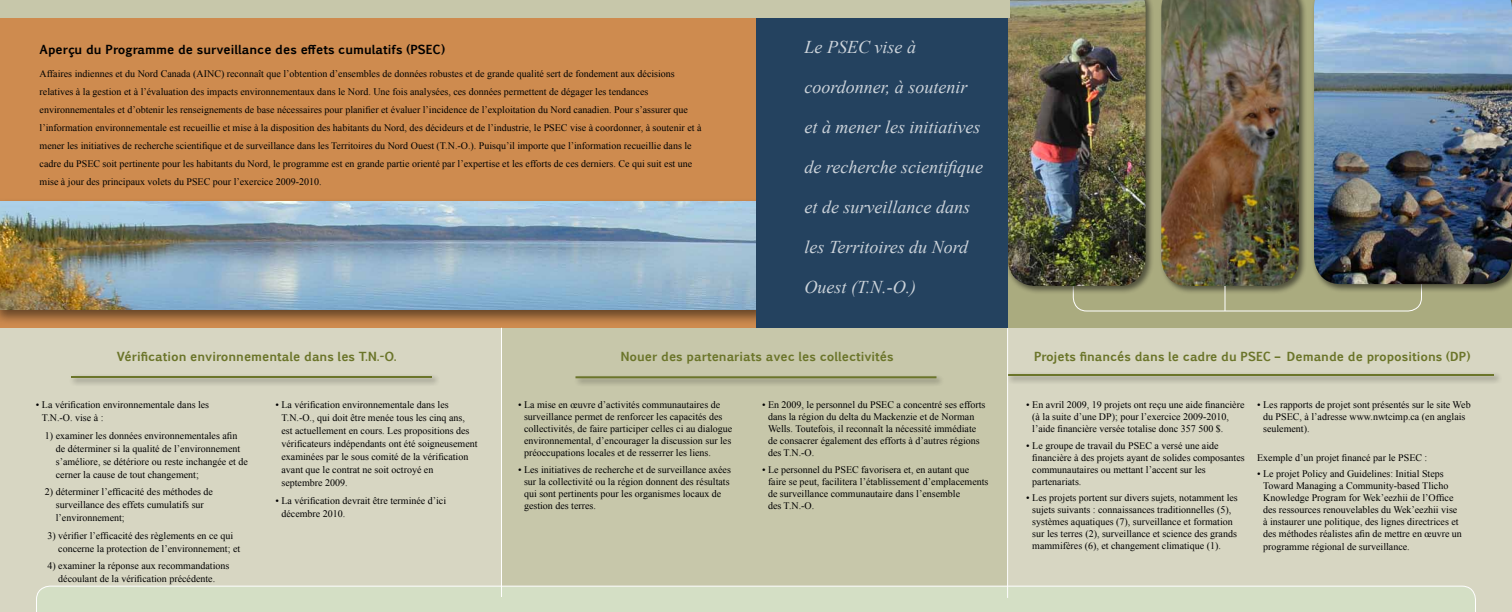
<style>
.page{position:relative;width:1512px;height:612px;background:#fff}
.page>*{position:absolute;margin:0;border:0;box-sizing:border-box;transform-origin:0 0}
.t1{font:italic 18px "Times New Roman";color:#fff}
.t2{font:700 12px "Pigiarniq";color:#6b752a}
.t3{font:700 12px "Pigiarniq";color:#000}
.t4{font:10px/12px "Times New Roman";color:#000}
</style>
<div class="page">
<div style="left:0;top:0;width:756px;height:328px;background:#ce8b4f"></div>
<div style="left:0;top:328px;width:1512px;height:284px;background:#d7d6c2"></div>
<div style="left:502px;top:328px;width:506px;height:284px;background:#c7c7aa"></div>
<div style="left:0;top:197px;width:772px;height:129px;background:#000;opacity:.51"></div>
<img style="left:0;top:201px;width:756px;height:109px">
<div style="left:1004px;top:0;width:508px;height:328px;background:#aaab7f"></div>
<svg style="left:1073px;top:293px;width:349px;height:19px"></svg>
<div style="left:69px;top:374px;width:371px;height:13px;background:#000;opacity:.5"></div>
<hr style="left:71px;top:376px;width:361px;height:2px;background:#6b752a">
<div style="left:573px;top:374px;width:371px;height:13px;background:#000;opacity:.5"></div>
<hr style="left:576px;top:376px;width:360px;height:2px;background:#6b752a">
<div style="left:1006px;top:372px;width:496px;height:13px;background:#000;opacity:.5"></div>
<hr style="left:1008px;top:374px;width:486px;height:2px;background:#6b752a">
<div style="left:1312px;top:0;width:200px;height:293px;background:#000;opacity:.51"></div>
<img style="left:1314px;top:0;width:198px;height:284px">
<div style="left:1006px;top:0;width:148px;height:295px;background:#000;opacity:.51"></div>
<img style="left:1008px;top:0;width:138px;height:286px">
<div style="left:1159px;top:0;width:149px;height:295px;background:#000;opacity:.51"></div>
<img style="left:1161px;top:0;width:138px;height:286px">
<hr style="left:1224px;top:286px;width:2px;height:25px;background:#fff">
<div style="left:36px;top:586px;width:1440px;height:26px;background:#d4dfc5"></div>
<hr style="left:1007px;top:328px;width:1px;height:270px;background:#fff">
<hr style="left:501px;top:328px;width:1px;height:269px;background:#fff">
<div style="left:756px;top:0;width:252px;height:328px;background:#24425f"></div>
<div style="left:0;top:0;width:1009px;height:18px;background:#c7c7aa"></div>
<p class="t3" style="left:40px;top:41px;width:407px">Aperçu du Programme de surveillance des effets cumulatifs (PSEC)</p>
<p class="t4" style="left:40px;top:64px;width:663px;line-height:18px">Affaires indiennes et du Nord Canada (AINC) reconnaît que l’obtention d’ensembles de données robustes et de grande qualité sert de fondement aux décisions relatives à la gestion et à l’évaluation des impacts environnementaux dans le Nord. Une fois analysées, ces données permettent de dégager les tendances environnementales et d’obtenir les renseignements de base nécessaires pour planifier et évaluer l’incidence de l’exploitation du Nord canadien. Pour s’assurer que l’information environnementale est recueillie et mise à la disposition des habitants du Nord, des décideurs et de l’industrie, le PSEC vise à coordonner, à soutenir et à mener les initiatives de recherche scientifique et de surveillance dans les Territoires du Nord Ouest (T.N.-O.). Puisqu’il importe que l’information recueillie dans le cadre du PSEC soit pertinente pour les habitants du Nord, le programme est en grande partie orienté par l’expertise et les efforts de ces derniers. Ce qui suit est une mise à jour des principaux volets du PSEC pour l’exercice 2009-2010.</p>
<h1 class="t1" style="left:805px;top:35px;width:113px">Le PSEC vise à</h1>
<h1 class="t1" style="left:805px;top:75px;width:164px">coordonner, à soutenir</h1>
<h1 class="t1" style="left:805px;top:115px;width:177px">et à mener les initiatives</h1>
<h1 class="t1" style="left:805px;top:155px;width:180px">de recherche scientifique</h1>
<h1 class="t1" style="left:805px;top:195px;width:167px">et de surveillance dans</h1>
<h1 class="t1" style="left:805px;top:235px;width:165px">les Territoires du Nord</h1>
<h1 class="t1" style="left:805px;top:275px;width:113px">Ouest (T.N.-O.)</h1>
<p class="t2" style="left:117px;top:347px;width:281px">Vérification environnementale dans les T.N.-O.</p>
<p class="t2" style="left:621px;top:347px;width:274px">Nouer des partenariats avec les collectivités</p>
<p class="t2" style="left:1034px;top:348px;width:438px">Projets financés dans le cadre du PSEC – Demande de propositions (DP)</p>
<p class="t4" style="left:42px;top:398px;width:169px;line-height:13px;text-indent:-6px">• La vérification environnementale dans les<br>T.N.-O. vise à :</p>
<p class="t4" style="left:56px;top:429px;width:194px;line-height:13px;text-indent:-11px">1) examiner les données environnementales afin de déterminer si la qualité de l’environnement s’améliore, se détériore ou reste inchangée et de cerner la cause de tout changement;</p>
<p class="t4" style="left:56px;top:485px;width:159px;line-height:13px;text-indent:-11px">2) déterminer l’efficacité des méthodes de surveillance des effets cumulatifs sur l’environnement;</p>
<p class="t4" style="left:58px;top:529px;width:183px;line-height:13px;text-indent:-11px">3) vérifier l’efficacité des règlements en ce qui concerne la protection de l’environnement; et</p>
<p class="t4" style="left:47px;top:559px;width:183px;line-height:13px;text-align:center">4) examiner la réponse aux recommandations découlant de la vérification précédente.</p>
<p class="t4" style="left:282px;top:398px;width:198px;line-height:13px;text-indent:-6px">• La vérification environnementale dans les T.N.-O., qui doit être menée tous les cinq ans, est actuellement en cours. Les propositions des vérificateurs indépendants ont été soigneusement examinées par le sous comité de la vérification avant que le contrat ne soit octroyé en<br>septembre 2009.</p>
<p class="t4" style="left:282px;top:494px;width:166px;line-height:13px;text-indent:-6px">• La vérification devrait être terminée d’ici décembre 2010.</p>
<p class="t4" style="left:524px;top:399px;width:210px;text-indent:-6px">• La mise en œuvre d’activités communautaires de surveillance permet de renforcer les capacités des collectivités, de faire participer celles ci au dialogue environnemental, d’encourager la discussion sur les préoccupations locales et de resserrer les liens.</p>
<p class="t4" style="left:524px;top:463px;width:208px;text-indent:-6px">• Les initiatives de recherche et de surveillance axées sur la collectivité ou la région donnent des résultats qui sont pertinents pour les organismes locaux de gestion des terres.</p>
<p class="t4" style="left:768px;top:399px;width:219px;text-indent:-6px">• En 2009, le personnel du PSEC a concentré ses efforts dans la région du delta du Mackenzie et de Norman Wells. Toutefois, il reconnaît la nécessité immédiate de consacrer également des efforts à d’autres régions des T.N.-O.</p>
<p class="t4" style="left:768px;top:463px;width:222px;text-indent:-6px">• Le personnel du PSEC favorisera et, en autant que faire se peut, facilitera l’établissement d’emplacements de surveillance communautaire dans l’ensemble<br>des T.N.-O.</p>
<p class="t4" style="left:1032px;top:399px;width:214px;text-indent:-6px">• En avril 2009, 19 projets ont reçu une aide financière (à la suite d’une DP); pour l’exercice 2009-2010, l’aide financière versée totalise donc 357 500 $.</p>
<p class="t4" style="left:1032px;top:439px;width:214px;text-indent:-6px">• Le groupe de travail du PSEC a versé une aide financière à des projets ayant de solides composantes communautaires ou mettant l’accent sur les partenariats.</p>
<p class="t4" style="left:1032px;top:492px;width:207px;text-indent:-6px">• Les projets portent sur divers sujets, notamment les sujets suivants : connaissances traditionnelles (5), systèmes aquatiques (7), surveillance et formation sur les terres (2), surveillance et science des grands mammifères (6), et changement climatique (1).</p>
<p class="t4" style="left:1263px;top:399px;width:209px;text-indent:-6px">• Les rapports de projet sont présentés sur le site Web du PSEC, à l’adresse www.nwtcimp.ca (en anglais seulement).</p>
<p class="t4" style="left:1257px;top:451px;width:172px">Exemple d’un projet financé par le PSEC :</p>
<p class="t4" style="left:1263px;top:468px;width:200px;text-indent:-6px">• Le projet Policy and Guidelines: Initial Steps Toward Managing a Community-based Tlicho Knowledge Program for Wek’eezhii de l’Office des ressources renouvelables du Wek’eezhii vise à instaurer une politique, des lignes directrices et des méthodes réalistes afin de mettre en œuvre un</p>
<p class="t4" style="left:1263px;top:541px;width:148px">programme régional de surveillance.</p>
</div>
